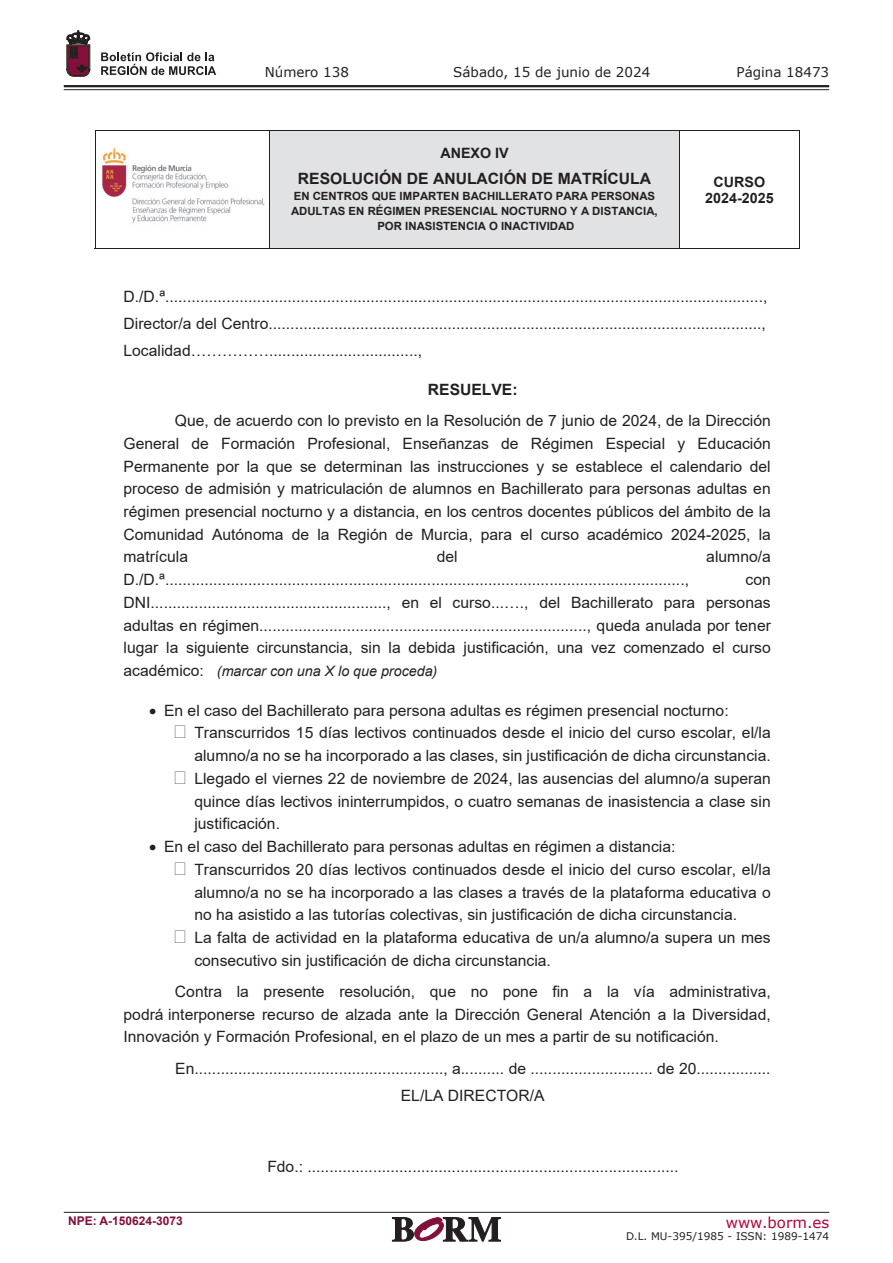
<style>
.page{position:relative;width:893px;height:1263px;background:#fff}
.page>*{position:absolute;margin:0;border:0;box-sizing:border-box;transform-origin:0 0}
.t1{font:15.6px/22.6px "Arial";color:#231f20;text-align:justify}
.t2{font:700 15.6px "Arial";color:#231f20}
.t3{font:15px "Verdana";color:#b30437}
.t4{font:italic 14.25px "Arial";color:#231f20}
.t5{font:700 14.25px/16.4px "Arial";color:#231f20;text-align:center}
.t6{font:13.5px "Verdana";color:#231f20}
.t7{font:700 12px "Arial";color:#830f3b}
.t8{font:700 11.4px/15px "Arial";color:#231f20;text-align:center}
.t9{font:10.5px "Verdana";color:#231f20}
.s1{font-style:normal;font-size:15.6px}
</style>
<div class="page">
<hr style="left:64px;top:85px;width:765px;height:2px;background:#231f20">
<hr style="left:64px;top:89px;width:765px;height:1px;background:#231f20">
<svg style="left:101px;top:52px;width:115px;height:23px"></svg>
<svg style="left:67px;top:31px;width:23px;height:45px"></svg>
<hr style="left:64px;top:1212px;width:765px;height:1px;background:#231f20">
<svg style="left:392px;top:1217px;width:109px;height:24px"></svg>
<div style="left:270px;top:131px;width:409px;height:117px;background:#e1e2e4"></div>
<hr style="left:95px;top:131px;width:704px;height:1px;background:#231f20">
<hr style="left:95px;top:131px;width:1px;height:118px;background:#231f20">
<hr style="left:95px;top:248px;width:157px;height:1px;background:#231f20">
<hr style="left:252px;top:131px;width:1px;height:117px;background:#fff">
<svg style="left:252px;top:248px;width:17px;height:1px"></svg>
<hr style="left:269px;top:131px;width:1px;height:118px;background:#231f20">
<hr style="left:270px;top:248px;width:409px;height:1px;background:#231f20">
<hr style="left:679px;top:131px;width:1px;height:118px;background:#231f20">
<hr style="left:680px;top:248px;width:119px;height:1px;background:#231f20">
<hr style="left:799px;top:131px;width:1px;height:118px;background:#231f20">
<img style="left:102px;top:147px;width:163px;height:76px">
<p class="t6" style="left:265px;top:62px;width:86px">Número 138</p>
<p class="t6" style="left:453px;top:62px;width:198px">Sábado, 15 de junio de 2024</p>
<p class="t6" style="left:736px;top:62px;width:94px">Página 18473</p>
<p class="t5" style="left:440px;top:145px;width:70px">ANEXO IV</p>
<p class="t2" style="left:298px;top:167px;width:355px">RESOLUCIÓN DE ANULACIÓN DE MATRÍCULA</p>
<p class="t8" style="left:291px;top:189px;width:368px">EN CENTROS QUE IMPARTEN BACHILLERATO PARA PERSONAS<br>ADULTAS EN RÉGIMEN PRESENCIAL NOCTURNO Y A DISTANCIA,<br>POR INASISTENCIA O INACTIVIDAD</p>
<p class="t5" style="left:705px;top:173px;width:70px">CURSO<br>2024-2025</p>
<p class="t1" style="left:124px;top:283px;width:645px;line-height:27px">D./D.ª........................................................................................................................................., Director/a del Centro................................................................................................................., Localidad……………..................................,</p>
<p class="t2" style="left:428px;top:378px;width:91px">RESUELVE:</p>
<p class="t1" style="left:124px;top:409px;width:649px;text-indent:51px">Que, de acuerdo con lo previsto en la Resolución de 7 junio de 2024, de la Dirección General de Formación Profesional, Enseñanzas de Régimen Especial y Educación Permanente por la que se determinan las instrucciones y se establece el calendario del proceso de admisión y matriculación de alumnos en Bachillerato para personas adultas en régimen presencial nocturno y a distancia, en los centros docentes públicos del ámbito de la Comunidad Autónoma de la Región de Murcia, para el curso académico 2024-2025, la matrícula</p>
<p class="t1" style="left:437px;top:545px;width:22px">del</p>
<p class="t1" style="left:706px;top:545px;width:66px">alumno/a</p>
<p class="t1" style="left:124px;top:568px;width:567px">D./D.ª.......................................................................................................................,</p>
<p class="t1" style="left:124px;top:568px;width:649px;text-indent:622px">con DNI......................................................, en el curso...…., del Bachillerato para personas adultas en régimen..........................................................................., queda anulada por tener lugar la siguiente circunstancia, sin la debida justificación, una vez comenzado el curso</p>
<p class="t4" style="left:124px;top:662px;width:315px"><span class="s1">académico:</span> (marcar con una X lo que proceda)</p>
<p class="t1" style="left:194px;top:699px;width:578px;text-align:left;text-indent:-45px">• En el caso del Bachillerato para persona adultas es régimen presencial nocturno:<br>Transcurridos 15 días lectivos continuados desde el inicio del curso escolar, el/la alumno/a no se ha incorporado a las clases, sin justificación de dicha circunstancia.<br>Llegado el viernes 22 de noviembre de 2024, las ausencias del alumno/a superan quince días lectivos ininterrumpidos, o cuatro semanas de inasistencia a clase sin justificación.</p>
<p class="t1" style="left:194px;top:835px;width:578px;text-align:left;text-indent:-45px">• En el caso del Bachillerato para personas adultas en régimen a distancia:<br>Transcurridos 20 días lectivos continuados desde el inicio del curso escolar, el/la alumno/a no se ha incorporado a las clases a través de la plataforma educativa o no ha asistido a las tutorías colectivas, sin justificación de dicha circunstancia.<br>La falta de actividad en la plataforma educativa de un/a alumno/a supera un mes consecutivo sin justificación de dicha circunstancia.</p>
<p class="t1" style="left:124px;top:980px;width:649px;text-indent:51px">Contra la presente resolución, que no pone fin a la vía administrativa, podrá interponerse recurso de alzada ante la Dirección General Atención a la Diversidad, Innovación y Formación Profesional, en el plazo de un mes a partir de su notificación.</p>
<p class="t1" style="left:175px;top:1054px;width:597px;line-height:27.6px;text-align:center">En........................................................., a.......... de ............................ de 20.................<br>EL/LA DIRECTOR/A</p>
<p class="t7" style="left:68px;top:1212px;width:116px">NPE: A-150624-3073</p>
<p class="t1" style="left:267px;top:1155px;width:413px">Fdo.: .....................................................................................</p>
<p class="t3" style="left:726px;top:1212px;width:105px">www.borm.es</p>
<p class="t9" style="left:626px;top:1229px;width:205px">D.L. MU-395/1985 - ISSN: 1989-1474</p>
</div>
